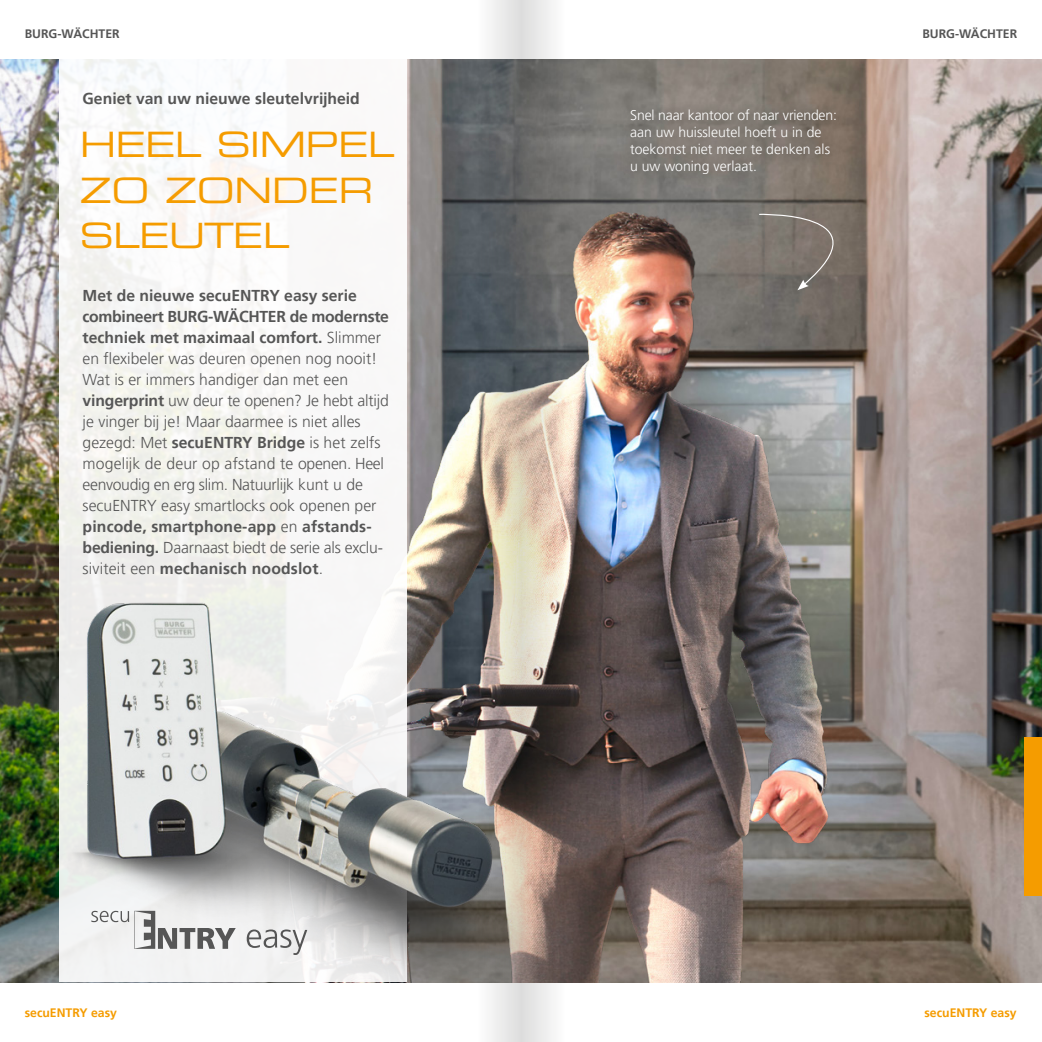
<style>
.page{position:relative;width:1042px;height:1042px;background:#fff}
.page>*{position:absolute;margin:0;border:0;box-sizing:border-box;transform-origin:0 0}
.t1{font:35px "Eurostile LT Std Ex 2";letter-spacing:-.02em;color:#f59c00}
.t2{font:300 15.75px/21px "Frutiger LT Pro";color:#565656}
.t3{font:700 15.75px "Frutiger LT Pro";color:#565656}
.t4{font:300 14px/16.8px "Frutiger LT Pro";color:#fff}
.t5{font:700 12.25px "Frutiger LT Pro";color:#f59c00}
.t6{font:700 12.25px "Frutiger LT Pro";color:#565656}
.s1{font-weight:700}
</style>
<div class="page">
<img style="left:0;top:60px;width:1042px;height:922px">
<img style="left:407px;top:192px;width:635px;height:790px">
<div style="left:1024px;top:737px;width:18px;height:158px;background:#f59c00"></div>
<div style="left:60px;top:60px;width:347px;height:922px;background:linear-gradient(to right,#f4f5f2,#faf9f9)"></div>
<svg style="left:758px;top:211px;width:131px;height:79px;background:#857a72"></svg>
<div style="left:618px;top:100px;width:229px;height:89px;background:#1a1a18;opacity:.75"></div>
<img style="left:60px;top:587px;width:521px;height:395px">
<svg style="left:521px;top:0;width:46px;height:1042px;background:#968d86"></svg>
<svg style="left:475px;top:0;width:46px;height:1042px;background:#928e88"></svg>
<p class="t6" style="left:25px;top:26px;width:96px">BURG-WÄCHTER</p>
<p class="t6" style="left:922px;top:26px;width:96px">BURG-WÄCHTER</p>
<p class="t3" style="left:83px;top:89px;width:279px">Geniet van uw nieuwe sleutelvrijheid</p>
<p class="t1" style="left:80px;top:120px;width:316px">HEEL SIMPEL</p>
<p class="t1" style="left:80px;top:166px;width:295px">ZO ZONDER</p>
<p class="t1" style="left:80px;top:211px;width:211px">SLEUTEL</p>
<p class="t2" style="left:83px;top:285px;width:308px"><span class="s1">Met de nieuwe secuENTRY easy serie combineert BURG-WÄCHTER de modernste techniek met maximaal comfort.</span> Slimmer en flexibeler was deuren openen nog nooit!<br>Wat is er immers handiger dan met een <span class="s1">vingerprint</span> uw deur te openen? Je hebt altijd je vinger bij je! Maar daarmee is niet alles gezegd: Met <span class="s1">secuENTRY Bridge</span> is het zelfs mogelijk de deur op afstand te openen. Heel eenvoudig en erg slim. Natuurlijk kunt u de secuENTRY easy smartlocks ook openen per <span class="s1">pincode, smartphone-app</span> en <span class="s1">afstands&shy;bediening.</span> Daarnaast biedt de serie als exclu&shy;siviteit een <span class="s1">mechanisch noodslot</span>.</p>
<p class="t4" style="left:630px;top:107px;width:208px">Snel naar kantoor of naar vrienden: aan uw huissleutel hoeft u in de toekomst niet meer te denken als</p>
<p class="t4" style="left:630px;top:158px;width:128px">u uw woning verlaat.</p>
<p class="t5" style="left:25px;top:1005px;width:8px">2</p>
<p class="t5" style="left:50px;top:1005px;width:94px">secuENTRY easy</p>
<p class="t5" style="left:1010px;top:1005px;width:8px">3</p>
<p class="t5" style="left:25px;top:1005px;width:94px">secuENTRY easy</p>
<p class="t5" style="left:924px;top:1005px;width:94px">secuENTRY easy</p>
</div>
